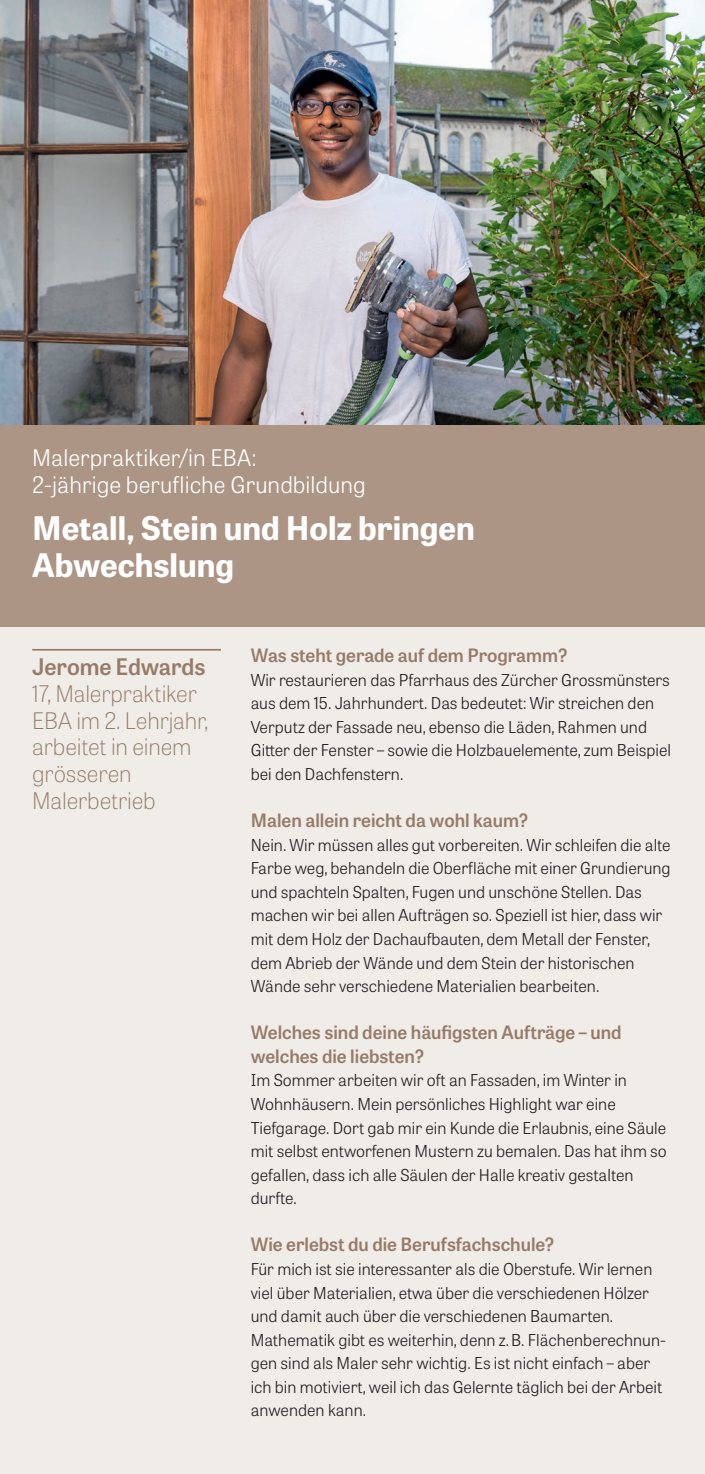
<style>
.page{position:relative;width:705px;height:1474px;background:#fff}
.page>*{position:absolute;margin:0;border:0;box-sizing:border-box;transform-origin:0 0}
._01_Titel_A_Farbe_We{font:700 32.38px/37.3px "Tablet Gothic";color:#fff}
._06_Legende_Steckbri{font:100 22.75px/26.6px "Tablet Gothic";letter-spacing:-.005em;color:#977b68}
._02_Titel_A_Subline{font:300 22.75px/26.2px "Tablet Gothic";color:#fff}
._06_Legende_Steckbri-2{font:600 22.75px "Tablet Gothic";letter-spacing:-.005em;color:#977b68}
._04_Untertitel_Frage{font:600 18.38px/23.6px "Tablet Gothic";color:#977b68}
._05_Grundschrift_Fra{font:300 16.28px/23.6px "Tablet Gothic";color:#231f20}
</style>
<div class="page">
<div style="left:0;top:0;width:704px;height:1473px;background:#f0ede9"></div>
<img style="left:0;top:0;width:704px;height:425px">
<div style="left:0;top:425px;width:704px;height:201px;background:#ac9585"></div>
<hr style="left:32px;top:649px;width:189px;height:1px;background:#977b68">
<p class="_02_Titel_A_Subline" style="left:32px;top:444px;width:335px">Malerpraktiker/in EBA:<br>2-jährige berufliche Grundbildung</p>
<p class="_01_Titel_A_Farbe_We" style="left:32px;top:508px;width:444px">Metall, Stein und Holz bringen<br>Abwechslung</p>
<p class="_06_Legende_Steckbri-2" style="left:32px;top:651px;width:175px">Jerome Edwards</p>
<p class="_06_Legende_Steckbri" style="left:32px;top:679px;width:177px">17, Malerpraktiker<br>EBA im 2. Lehrjahr, arbeitet in einem grösseren<br>Malerbetrieb</p>
<p class="_04_Untertitel_Frage" style="left:251px;top:642px;width:318px">Was steht gerade auf dem Programm?</p>
<p class="_05_Grundschrift_Fra" style="left:251px;top:667px;width:422px">Wir restaurieren das Pfarrhaus des Zürcher Grossmünsters aus dem 15. Jahrhundert. Das bedeutet: Wir streichen den Verputz der Fassade neu, ebenso die Läden, Rahmen und Gitter der Fenster – sowie die Holzbauelemente, zum Beispiel bei den Dachfenstern.</p>
<p class="_04_Untertitel_Frage" style="left:251px;top:807px;width:279px">Malen allein reicht da wohl kaum?</p>
<p class="_05_Grundschrift_Fra" style="left:251px;top:832px;width:421px">Nein. Wir müssen alles gut vorbereiten. Wir schleifen die alte Farbe weg, behandeln die Oberfläche mit einer Grundierung und spachteln Spalten, Fugen und unschöne Stellen. Das machen wir bei allen Aufträgen so. Speziell ist hier, dass wir mit dem Holz der Dachaufbauten, dem Metall der Fenster, dem Abrieb der Wände und dem Stein der historischen Wände sehr verschiedene Materialien bearbeiten.</p>
<p class="_04_Untertitel_Frage" style="left:251px;top:1019px;width:372px">Welches sind deine häufigsten Aufträge – und welches die liebsten?</p>
<p class="_05_Grundschrift_Fra" style="left:251px;top:1068px;width:417px">Im Sommer arbeiten wir oft an Fassaden, im Winter in Wohnhäusern. Mein persönliches Highlight war eine Tiefgarage. Dort gab mir ein Kunde die Erlaubnis, eine Säule mit selbst entworfenen Mustern zu bemalen. Das hat ihm so gefallen, dass ich alle Säulen der Halle kreativ gestalten durfte.</p>
<p class="_04_Untertitel_Frage" style="left:251px;top:1232px;width:305px">Wie erlebst du die Berufsfachschule?</p>
<p class="_05_Grundschrift_Fra" style="left:251px;top:1256px;width:416px">Für mich ist sie interessanter als die Oberstufe. Wir lernen viel über Materialien, etwa über die verschiedenen Hölzer und damit auch über die verschiedenen Baumarten.<br>Mathematik gibt es weiterhin, denn z. B. Flächenberechnun&shy;gen sind als Maler sehr wichtig. Es ist nicht einfach – aber ich bin motiviert, weil ich das Gelernte täglich bei der Arbeit anwenden kann.</p>
</div>
